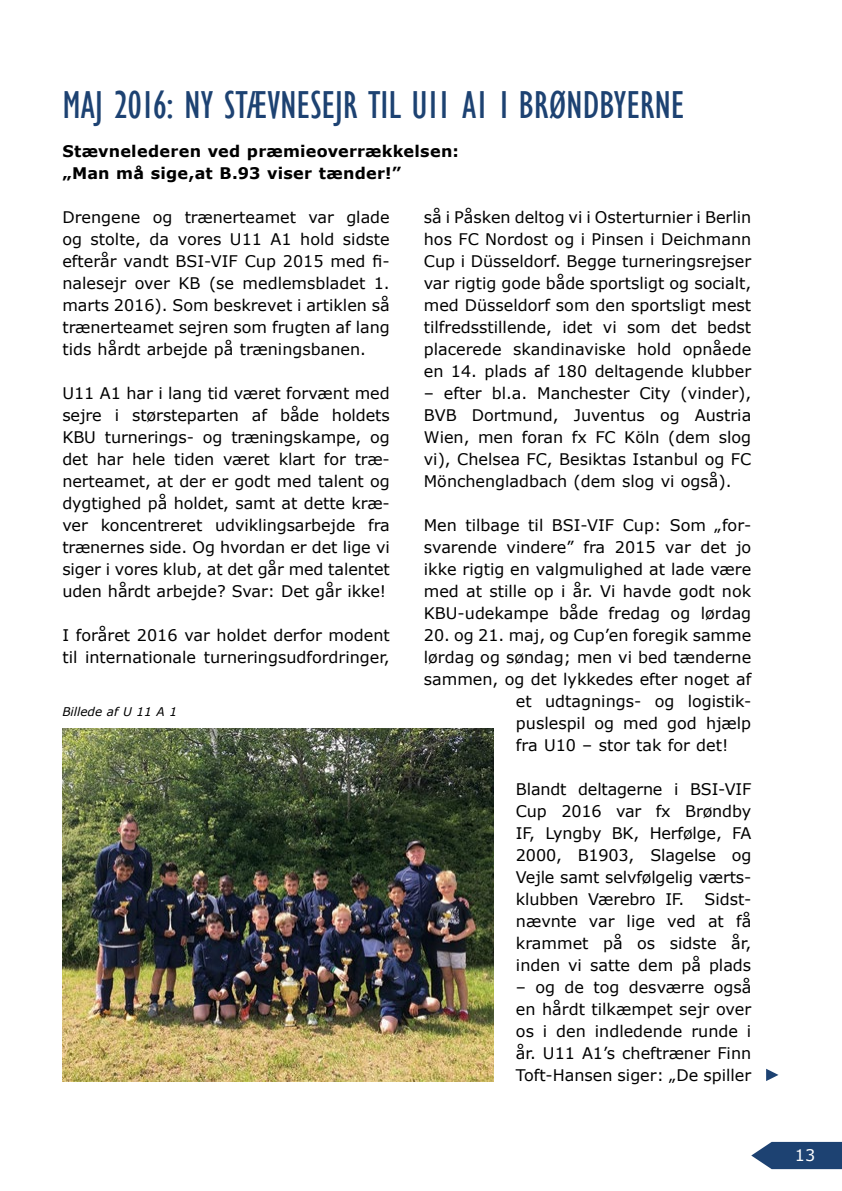
<style>
.page{position:relative;width:842px;height:1191px;background:#fff}
.page>*{position:absolute;margin:0;border:0;box-sizing:border-box;transform-origin:0 0}
.t1{font:condensed 40px "Gill Sans";letter-spacing:-.005em;color:#1d4272}
.t2{font:16px/22px "Verdana";color:#000;text-align:justify}
.t3{font:700 16px/22px "Verdana";letter-spacing:.015em;color:#000}
.t4{font:16px "Verdana";color:#fff}
.t5{font:italic 12px "Verdana";color:#000}
</style>
<div class="page">
<svg style="left:751px;top:1141px;width:91px;height:28px;background:#3d5d86"></svg>
<img style="left:62px;top:729px;width:431px;height:352px">
<svg style="left:766px;top:1068px;width:12px;height:13px"></svg>
<h1 class="t1" style="left:62px;top:82px;width:624px">MAJ 2016: NY STÆVNESEJR TIL U11 A1 I BRØNDBYERNE</h1>
<p class="t3" style="left:62px;top:140px;width:398px">Stævnelederen ved præmieoverrækkelsen: „Man må sige,at B.93 viser tænder!”</p>
<p class="t2" style="left:62px;top:206px;width:329px">Drengene og trænerteamet var glade og stolte, da vores U11 A1 hold sidste efterår vandt BSI-VIF Cup 2015 med fi&shy;nalesejr over KB (se medlemsbladet 1. marts 2016). Som beskrevet i artiklen så trænerteamet sejren som frugten af lang tids hårdt arbejde på træningsbanen.</p>
<p class="t2" style="left:62px;top:382px;width:329px">U11 A1 har i lang tid været forvænt med sejre i størsteparten af både holdets KBU turnerings- og træningskampe, og det har hele tiden været klart for træ&shy;nerteamet, at der er godt med talent og dygtighed på holdet, samt at dette kræ&shy;ver koncentreret udviklingsarbejde fra trænernes side. Og hvordan er det lige vi siger i vores klub, at det går med talentet uden hårdt arbejde? Svar: Det går ikke!</p>
<p class="t2" style="left:62px;top:624px;width:329px">I foråret 2016 var holdet derfor modent til internationale turneringsudfordringer,</p>
<p class="t2" style="left:424px;top:206px;width:329px">så i Påsken deltog vi i Osterturnier i Berlin hos FC Nordost og i Pinsen i Deichmann Cup i Düsseldorf. Begge turneringsrejser var rigtig gode både sportsligt og socialt, med Düsseldorf som den sportsligt mest tilfredsstillende, idet vi som det bedst placerede skandinaviske hold opnåede en 14. plads af 180 deltagende klubber</p>
<p class="t2" style="left:424px;top:382px;width:329px">– efter bl.a. Manchester City (vinder), BVB Dortmund, Juventus og Austria Wien, men foran fx FC Köln (dem slog vi), Chelsea FC, Besiktas Istanbul og FC Mönchengladbach (dem slog vi også).</p>
<p class="t2" style="left:424px;top:514px;width:329px">Men tilbage til BSI-VIF Cup: Som „for&shy;svarende vindere” fra 2015 var det jo ikke rigtig en valgmulighed at lade være med at stille op i år. Vi havde godt nok KBU-udekampe både fredag og lørdag</p>
<p class="t2" style="left:424px;top:624px;width:329px">20. og 21. maj, og Cup’en foregik samme</p>
<p class="t2" style="left:424px;top:646px;width:329px">lørdag og søndag; men vi bed tænderne</p>
<p class="t2" style="left:424px;top:668px;width:329px">sammen, og det lykkedes efter noget af</p>
<p class="t2" style="left:516px;top:690px;width:237px">et udtagnings- og logistik-</p>
<p class="t2" style="left:516px;top:712px;width:237px">puslespil og med god hjælp</p>
<p class="t2" style="left:516px;top:734px;width:214px">fra U10 – stor tak for det!</p>
<p class="t2" style="left:516px;top:778px;width:237px">Blandt deltagerne i BSI-VIF Cup 2016 var fx Brøndby IF, Lyngby BK, Herfølge, FA 2000, B1903, Slagelse og Vejle samt selvfølgelig værts&shy;klubben Værebro IF. Sidst&shy;nævnte var lige ved at få krammet på os sidste år, inden vi satte dem på plads</p>
<p class="t2" style="left:516px;top:976px;width:237px">– og de tog desværre også en hårdt tilkæmpet sejr over os i den indledende runde i år. U11 A1’s cheftræner Finn Toft-Hansen siger: „De spiller</p>
<p class="t5" style="left:62px;top:703px;width:116px">Billede af U 11 A 1</p>
<p class="t4" style="left:795px;top:1144px;width:22px">13</p>
</div>
